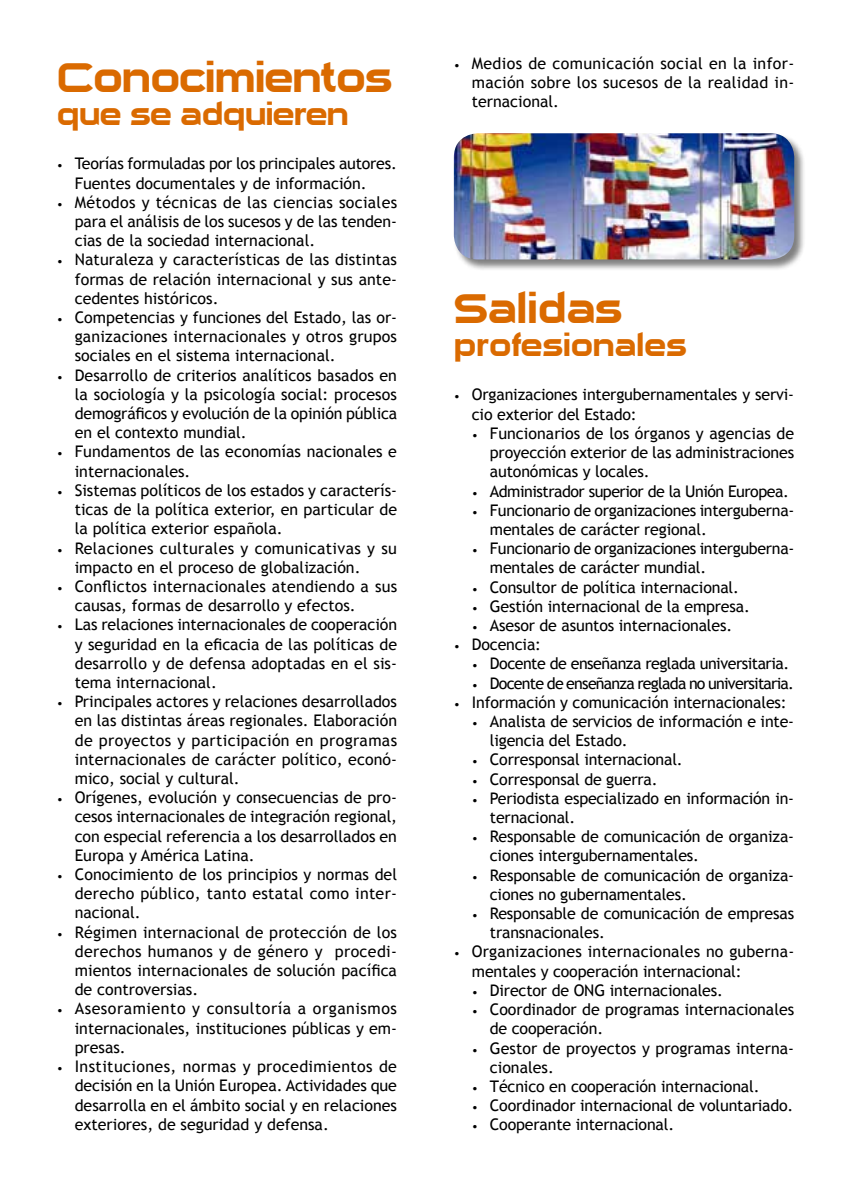
<style>
.page{position:relative;width:851px;height:1191px;background:#fff}
.page>*{position:absolute;margin:0;border:0;box-sizing:border-box;transform-origin:0 0}
.t1{font:40px "Sui Generis";letter-spacing:-.02em;color:#da6a00}
.t2{font:40px "Sui Generis";color:#da6a00}
.t3{font:30px "Sui Generis";letter-spacing:-.02em;color:#da6a00}
.t4{font:30px "Sui Generis";color:#da6a00}
.t5{font:16px/19.2px "Trebuchet MS";letter-spacing:-.01em;color:#000;text-align:justify}
.t6{font:16px "Trebuchet MS";letter-spacing:-.03em;color:#000}
.t7{font:16px/19.2px "Trebuchet MS";letter-spacing:.015em;color:#000}
.t8{font:16px/19.2px "Trebuchet MS";letter-spacing:.01em;color:#000}
.t9{font:16px/19.2px "Trebuchet MS";letter-spacing:.025em;color:#000}
.t10{font:16px "Trebuchet MS";letter-spacing:-.045em;color:#000}
.s1{font-size:12px}
</style>
<div class="page">
<div style="left:453px;top:133px;width:352px;height:138px;background:#000;opacity:.5"></div>
<img style="left:454px;top:133px;width:340px;height:126px">
<h1 class="t1" style="left:57px;top:57px;width:337px">Conocimientos</h1>
<h2 class="t3" style="left:57px;top:99px;width:294px">que se adquieren</h2>
<p class="t5" style="left:75px;top:154px;width:324px;text-indent:-18px"><span class="s1">•</span> Teorías formuladas por los principales autores.<br>Fuentes documentales y de información.</p>
<p class="t5" style="left:75px;top:193px;width:324px;text-indent:-18px"><span class="s1">•</span> Métodos y técnicas de las ciencias sociales para el análisis de los sucesos y de las tenden&shy;cias de la sociedad internacional.</p>
<p class="t5" style="left:75px;top:250px;width:324px;text-indent:-18px"><span class="s1">•</span> Naturaleza y características de las distintas formas de relación internacional y sus ante&shy;cedentes históricos.</p>
<p class="t5" style="left:75px;top:308px;width:324px;text-indent:-18px"><span class="s1">•</span> Competencias y funciones del Estado, las or&shy;ganizaciones internacionales y otros grupos sociales en el sistema internacional.</p>
<p class="t5" style="left:75px;top:365px;width:324px;text-indent:-18px"><span class="s1">•</span> Desarrollo de criterios analíticos basados en la sociología y la psicología social: procesos demográficos y evolución de la opinión pública en el contexto mundial.</p>
<p class="t5" style="left:75px;top:442px;width:324px;text-indent:-18px"><span class="s1">•</span> Fundamentos de las economías nacionales e internacionales.</p>
<p class="t5" style="left:75px;top:481px;width:324px;text-indent:-18px"><span class="s1">•</span> Sistemas políticos de los estados y caracterís&shy;ticas de la política exterior, en particular de la política exterior española.</p>
<p class="t9" style="left:75px;top:538px;width:324px;text-indent:-18px"><span class="s1">•</span> Relaciones culturales y comunicativas y su impacto en el proceso de globalización.</p>
<p class="t7" style="left:75px;top:577px;width:324px;text-indent:-18px"><span class="s1">•</span> Conflictos internacionales atendiendo a sus causas, formas de desarrollo y efectos.</p>
<p class="t5" style="left:75px;top:615px;width:324px;text-indent:-18px"><span class="s1">•</span> Las relaciones internacionales de cooperación y seguridad en la eficacia de las políticas de desarrollo y de defensa adoptadas en el sis&shy;tema internacional.</p>
<p class="t5" style="left:75px;top:692px;width:324px;text-indent:-18px"><span class="s1">•</span> Principales actores y relaciones desarrollados en las distintas áreas regionales. Elaboración de proyectos y participación en programas internacionales de carácter político, econó&shy;mico, social y cultural.</p>
<p class="t5" style="left:75px;top:788px;width:324px;text-indent:-18px"><span class="s1">•</span> Orígenes, evolución y consecuencias de pro&shy;cesos internacionales de integración regional, con especial referencia a los desarrollados en Europa y América Latina.</p>
<p class="t5" style="left:75px;top:865px;width:324px;text-indent:-18px"><span class="s1">•</span> Conocimiento de los principios y normas del derecho público, tanto estatal como inter&shy;nacional.</p>
<p class="t5" style="left:75px;top:922px;width:324px;text-indent:-18px"><span class="s1">•</span> Régimen internacional de protección de los derechos humanos y de género y procedi&shy;mientos internacionales de solución pacífica de controversias.</p>
<p class="t5" style="left:75px;top:999px;width:324px;text-indent:-18px"><span class="s1">•</span> Asesoramiento y consultoría a organismos internacionales, instituciones públicas y em&shy;presas.</p>
<p class="t5" style="left:75px;top:1057px;width:324px;text-indent:-18px"><span class="s1">•</span> Instituciones, normas y procedimientos de decisión en la Unión Europea. Actividades que desarrolla en el ámbito social y en relaciones exteriores, de seguridad y defensa.</p>
<p class="t5" style="left:472px;top:53px;width:324px;text-indent:-18px"><span class="s1">•</span> Medios de comunicación social en la infor&shy;mación sobre los sucesos de la realidad in&shy;ternacional.</p>
<h1 class="t2" style="left:454px;top:288px;width:170px">Salidas</h1>
<h2 class="t4" style="left:454px;top:330px;width:234px">profesionales</h2>
<p class="t5" style="left:472px;top:385px;width:324px;text-indent:-18px"><span class="s1">•</span> Organizaciones intergubernamentales y servi&shy;cio exterior del Estado:</p>
<p class="t5" style="left:490px;top:424px;width:306px;text-indent:-18px"><span class="s1">•</span> Funcionarios de los órganos y agencias de proyección exterior de las administraciones autonómicas y locales.</p>
<p class="t6" style="left:472px;top:481px;width:318px"><span class="s1">•</span> Administrador superior de la Unión Europea.</p>
<p class="t5" style="left:490px;top:500px;width:306px;text-indent:-18px"><span class="s1">•</span> Funcionario de organizaciones interguberna&shy;mentales de carácter regional.</p>
<p class="t5" style="left:490px;top:539px;width:306px;text-indent:-18px"><span class="s1">•</span> Funcionario de organizaciones interguberna&shy;mentales de carácter mundial.</p>
<p class="t5" style="left:472px;top:577px;width:268px"><span class="s1">•</span> Consultor de política internacional.</p>
<p class="t5" style="left:472px;top:596px;width:279px"><span class="s1">•</span> Gestión internacional de la empresa.</p>
<p class="t5" style="left:472px;top:616px;width:262px"><span class="s1">•</span> Asesor de asuntos internacionales.</p>
<p class="t5" style="left:454px;top:635px;width:89px"><span class="s1">•</span> Docencia:</p>
<p class="t6" style="left:472px;top:654px;width:319px"><span class="s1">•</span> Docente de enseñanza reglada universitaria.</p>
<p class="t10" style="left:472px;top:673px;width:324px"><span class="s1">•</span> Docente de enseñanza reglada no universitaria.</p>
<p class="t5" style="left:454px;top:692px;width:334px"><span class="s1">•</span> Información y comunicación internacionales:</p>
<p class="t5" style="left:490px;top:712px;width:306px;text-indent:-18px"><span class="s1">•</span> Analista de servicios de información e inte&shy;ligencia del Estado.</p>
<p class="t5" style="left:472px;top:750px;width:212px"><span class="s1">•</span> Corresponsal internacional.</p>
<p class="t5" style="left:472px;top:769px;width:187px"><span class="s1">•</span> Corresponsal de guerra.</p>
<p class="t5" style="left:490px;top:788px;width:306px;text-indent:-18px"><span class="s1">•</span> Periodista especializado en información in&shy;ternacional.</p>
<p class="t5" style="left:490px;top:827px;width:306px;text-indent:-18px"><span class="s1">•</span> Responsable de comunicación de organiza&shy;ciones intergubernamentales.</p>
<p class="t5" style="left:490px;top:865px;width:306px;text-indent:-18px"><span class="s1">•</span> Responsable de comunicación de organiza&shy;ciones no gubernamentales.</p>
<p class="t5" style="left:490px;top:904px;width:306px;text-indent:-18px"><span class="s1">•</span> Responsable de comunicación de empresas transnacionales.</p>
<p class="t8" style="left:472px;top:942px;width:324px;text-indent:-18px"><span class="s1">•</span> Organizaciones internacionales no guberna&shy;mentales y cooperación internacional:</p>
<p class="t5" style="left:472px;top:980px;width:253px"><span class="s1">•</span> Director de ONG internacionales.</p>
<p class="t5" style="left:490px;top:1000px;width:306px;text-indent:-18px"><span class="s1">•</span> Coordinador de programas internacionales de cooperación.</p>
<p class="t5" style="left:490px;top:1038px;width:306px;text-indent:-18px"><span class="s1">•</span> Gestor de proyectos y programas interna&shy;cionales.</p>
<p class="t5" style="left:472px;top:1076px;width:289px"><span class="s1">•</span> Técnico en cooperación internacional.</p>
<p class="t5" style="left:472px;top:1096px;width:323px"><span class="s1">•</span> Coordinador internacional de voluntariado.</p>
<p class="t5" style="left:472px;top:1115px;width:204px"><span class="s1">•</span> Cooperante internacional.</p>
</div>
